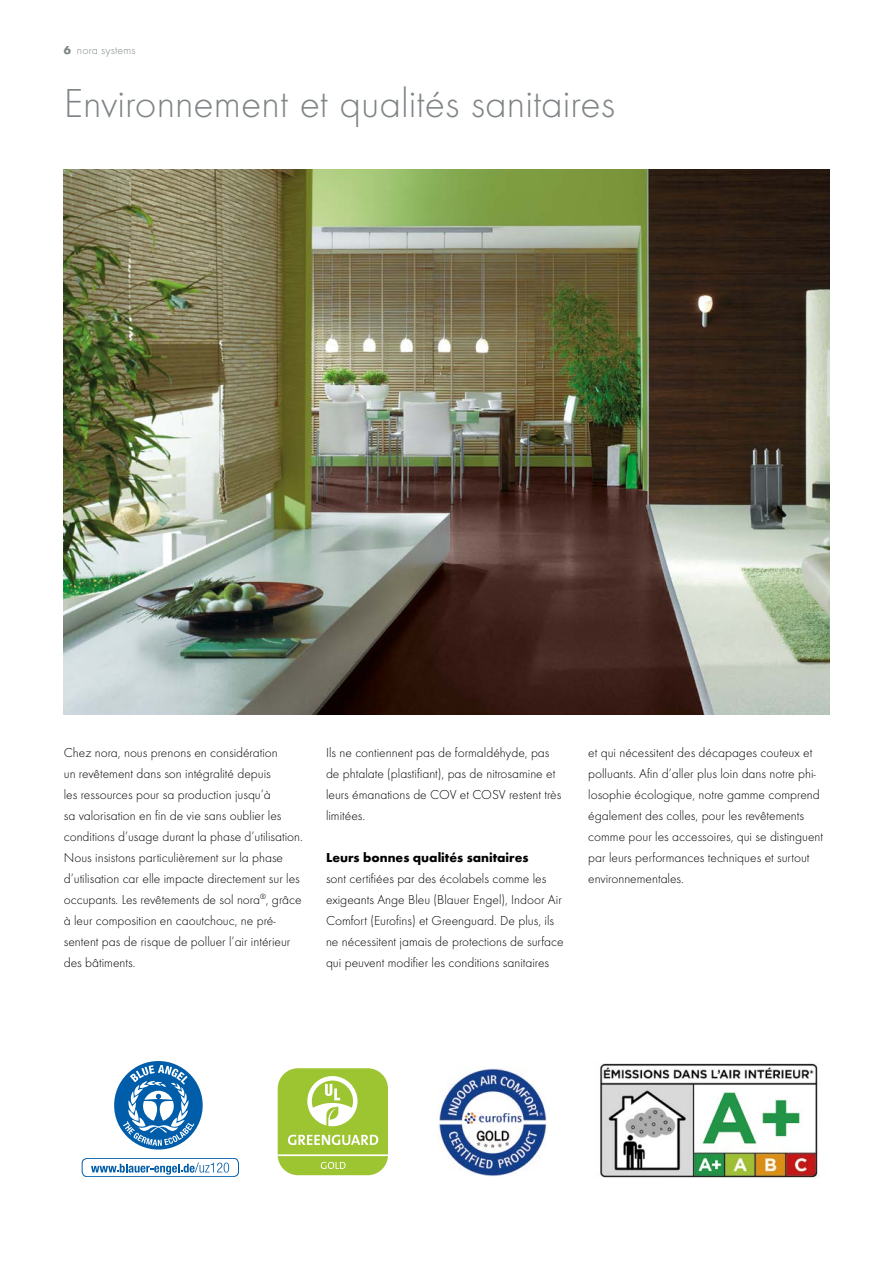
<style>
.page{position:relative;width:893px;height:1263px;background:#fff}
.page>*{position:absolute;margin:0;border:0;box-sizing:border-box;transform-origin:0 0}
.t1{font:300 42px "Futura";color:#7f8486}
.t2{font:300 13.5px/21px "Futura";color:#000}
.t3{font:700 13.5px "Futura";color:#000}
.t4{font:300 12px "Futura";letter-spacing:.015em;color:#7f8486}
.s1{font-weight:700}
</style>
<div class="page">
<img style="left:64px;top:169px;width:765px;height:545px">
<img style="left:600px;top:1063px;width:220px;height:115px">
<div style="left:278px;top:1068px;width:110px;height:107px;background:#9dc431;border-radius:20px"></div>
<hr style="left:278px;top:1154px;width:110px;height:2px;background:#fff">
<svg style="left:321px;top:1162px;width:25px;height:7px"></svg>
<svg style="left:307px;top:1076px;width:50px;height:51px"></svg>
<svg style="left:288px;top:1135px;width:90px;height:10px"></svg>
<div style="left:82px;top:1158px;width:157px;height:19px;border:1px solid #005da9;border-radius:5px"></div>
<svg style="left:91px;top:1162px;width:138px;height:13px"></svg>
<svg style="left:115px;top:1061px;width:88px;height:89px"></svg>
<img style="left:438px;top:1068px;width:109px;height:109px">
<p class="t4" style="left:64px;top:43px;width:73px"><span class="s1">6</span> nora systems</p>
<h1 class="t1" style="left:64px;top:79px;width:553px">Environnement et qualités sanitaires</h1>
<p class="t2" style="left:64px;top:742px;width:241px">Chez nora, nous prenons en considération<br>un revêtement dans son intégralité depuis<br>les ressources pour sa production jusqu’à<br>sa valorisation en fin de vie sans oublier les conditions d’usage durant la phase d’utilisation.<br>Nous insistons particulièrement sur la phase d’utilisation car elle impacte directement sur les occupants. Les revêtements de sol nora<sup>®</sup>, grâce à leur composition en caoutchouc, ne pré&shy;sentent pas de risque de polluer l’air intérieur des bâtiments.</p>
<p class="t2" style="left:326px;top:742px;width:237px">Ils ne contiennent pas de formaldéhyde, pas de phtalate (plastifiant), pas de nitrosamine et leurs émanations de COV et COSV restent très limitées.</p>
<p class="t3" style="left:326px;top:849px;width:204px">Leurs bonnes qualités sanitaires</p>
<p class="t2" style="left:326px;top:868px;width:239px">sont certifiées par des écolabels comme les exigeants Ange Bleu (Blauer Engel), Indoor Air Comfort (Eurofins) et Greenguard. De plus, ils ne nécessitent jamais de protections de surface qui peuvent modifier les conditions sanitaires</p>
<p class="t2" style="left:588px;top:742px;width:236px">et qui nécessitent des décapages couteux et polluants. Afin d’aller plus loin dans notre phi&shy;losophie écologique, notre gamme comprend également des colles, pour les revêtements comme pour les accessoires, qui se distinguent par leurs performances techniques et surtout environnementales.</p>
</div>
